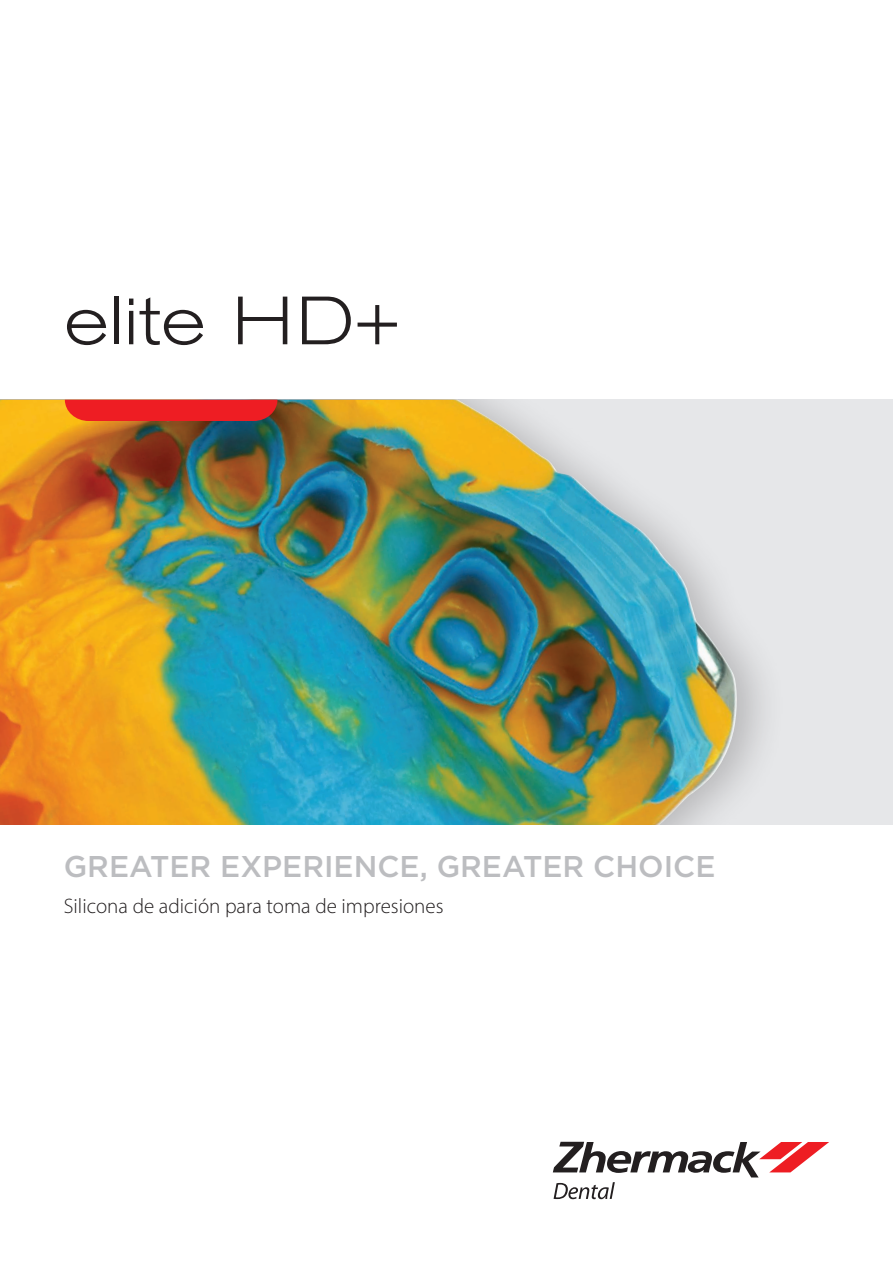
<style>
.page{position:relative;width:893px;height:1263px;background:#fff}
.page>*{position:absolute;margin:0;border:0;box-sizing:border-box;transform-origin:0 0}
.t1{font:300 expanded 67.5px "Akzidenz Grotesk BE";letter-spacing:.01em;color:#231f20}
.h1_white{font:500 30px "Gotham";color:#bcbdc0}
.t2{font:300 21px "Myriad Pro";color:#231f20}
</style>
<div class="page">
<svg style="left:553px;top:1142px;width:276px;height:57px"></svg>
<div style="left:0;top:400px;width:893px;height:425px;background:#e6e7e9"></div>
<div style="left:0;top:400px;width:788px;height:425px;background:#231f20;opacity:.25"></div>
<img style="left:0;top:400px;width:738px;height:425px">
<div style="left:65px;top:400px;width:212px;height:21px;background:#ee1d23"></div>
<p class="t1" style="left:64px;top:283px;width:337px">elite HD+</p>
<p class="h1_white" style="left:64px;top:846px;width:653px">GREATER EXPERIENCE, GREATER CHOICE</p>
<p class="t2" style="left:64px;top:893px;width:381px">Silicona de adición para toma de impresiones</p>
</div>
